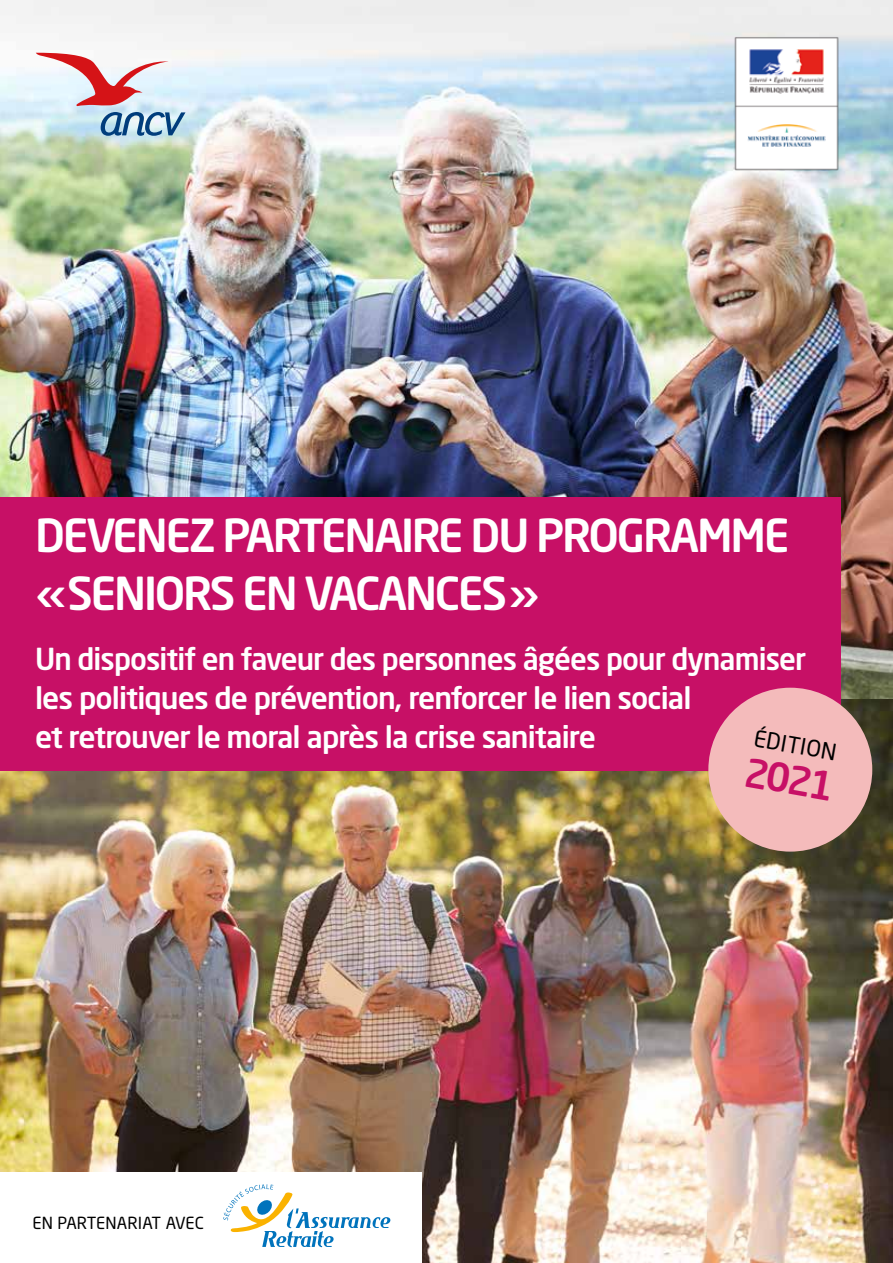
<style>
.page{position:relative;width:893px;height:1263px;background:#fff}
.page>*{position:absolute;margin:0;border:0;box-sizing:border-box;transform-origin:0 0}
.t1{font:500 45px/57.6px "Neo Sans Std";letter-spacing:-.05em;color:#fff}
.t2{font:500 39px "Neo Sans Std";color:#c71066}
.t3{font:500 30px/39px "Neo Sans Std";letter-spacing:-.03em;color:#fff}
.t4{font:22.5px "Neo Sans Std";color:#000}
.t5{font:16.5px "Neo Sans Std";letter-spacing:.01em;color:#000}
</style>
<div class="page">
<img style="left:0;top:698px;width:893px;height:565px">
<img style="left:1px;top:0;width:892px;height:698px">
<svg style="left:36px;top:53px;width:132px;height:53px"></svg>
<svg style="left:101px;top:112px;width:84px;height:24px;background:#7ea4c2"></svg>
<div style="left:0;top:498px;width:840px;height:273px;background:#c71066"></div>
<div style="left:708px;top:688px;width:164px;height:164px;background:#f4bbbb;border-radius:50%"></div>
<div style="left:0;top:1172px;width:422px;height:91px;background:#fff"></div>
<img style="left:732px;top:33px;width:108px;height:140px">
<svg style="left:223px;top:1184px;width:168px;height:63px"></svg>
<h1 class="t1" style="left:35px;top:506px;width:756px">DEVENEZ PARTENAIRE DU PROGRAMME «SENIORS EN VACANCES»</h1>
<p class="t3" style="left:35px;top:639px;width:773px">Un dispositif en faveur des personnes âgées pour dynamiser les politiques de prévention, renforcer le lien social<br>et retrouver le moral après la crise sanitaire</p>
<p class="t4" style="left:756px;top:724px;width:85px;rotate:10deg">ÉDITION</p>
<h2 class="t2" style="left:749px;top:747px;width:92px;rotate:10deg">2021</h2>
<p class="t5" style="left:33px;top:1213px;width:173px">EN PARTENARIAT AVEC</p>
</div>
